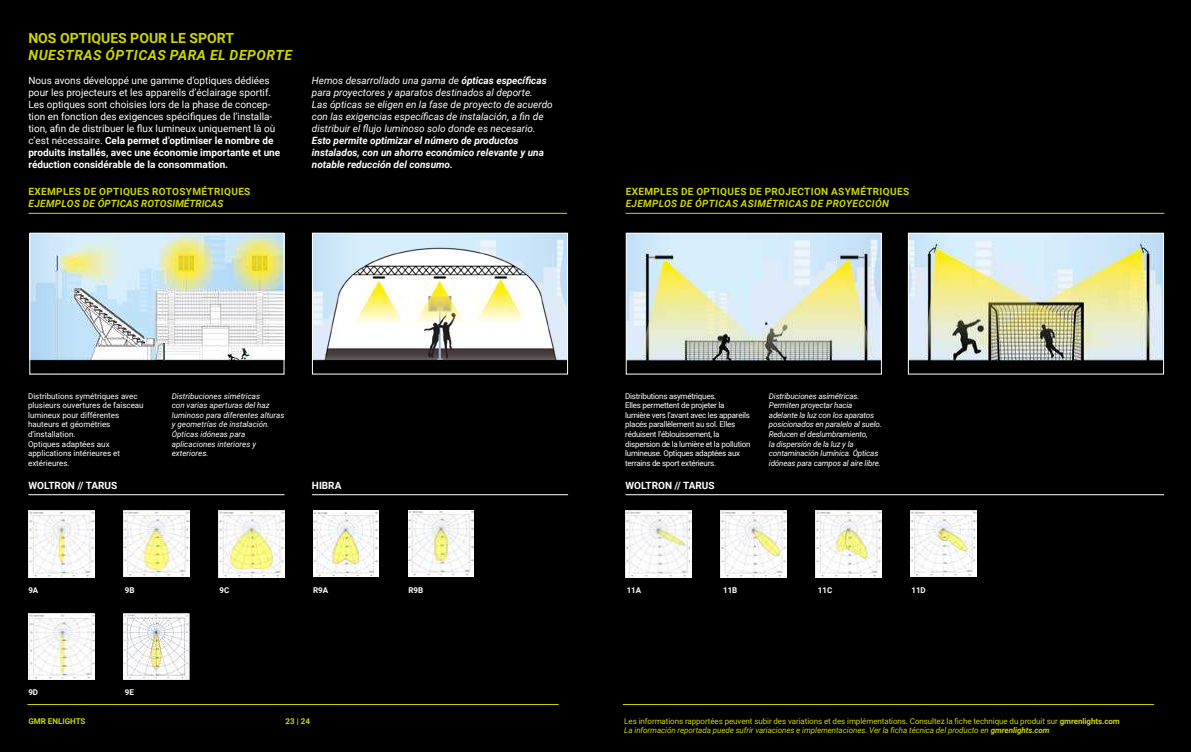
<style>
.page{position:relative;width:1191px;height:752px;background:#fff}
.page>*{position:absolute;margin:0;border:0;box-sizing:border-box;transform-origin:0 0}
.t1{font:italic 700 14px "Roboto";letter-spacing:.035em;color:#cdd500}
.t2{font:700 14px "Roboto";color:#cdd500}
.t3{font:10px/12px "Roboto";color:#fff}
.t4{font:italic 10px/12px "Roboto";color:#fff}
.t5{font:italic 700 10px/12px "Roboto";color:#fff}
.t6{font:700 10px "Roboto";letter-spacing:.035em;color:#cdd500}
.t7{font:italic 700 10px "Roboto";letter-spacing:.035em;color:#cdd500}
.t8{font:700 10px "Roboto";color:#fff}
.t9{font:italic 700 10px "Roboto";color:#cdd500}
.t10{font:8px/9.6px "Roboto";letter-spacing:-.03em;color:#fff}
.t11{font:8px/9.6px "Roboto";letter-spacing:-.01em;color:#cdd500}
.t12{font:italic 8px/9.6px "Roboto";letter-spacing:-.02em;color:#fff}
.t13{font:8px/9.6px "Roboto";color:#fff}
.t14{font:italic 8px/9.6px "Roboto";color:#fff}
.t15{font:700 8px "Roboto";color:#fff}
.t16{font:700 8px "Roboto";color:#cdd500}
.s1{font-weight:700}
.s2{font-style:italic}
.s3{font-weight:700;font-style:italic}
</style>
<div class="page">
<div style="left:0;top:0;width:1191px;height:751px;background:#000"></div>
<img style="left:29px;top:613px;width:65px;height:66px">
<img style="left:31px;top:234px;width:251px;height:128px">
<div style="left:29px;top:232px;width:255px;height:142px;border:1px solid #fff"></div>
<img style="left:314px;top:234px;width:252px;height:127px">
<div style="left:312px;top:232px;width:256px;height:142px;border:1px solid #fff"></div>
<img style="left:628px;top:234px;width:252px;height:127px">
<div style="left:626px;top:232px;width:256px;height:142px;border:1px solid #fff"></div>
<img style="left:910px;top:234px;width:252px;height:127px">
<div style="left:908px;top:232px;width:256px;height:142px;border:1px solid #fff"></div>
<hr style="left:28px;top:213px;width:539px;height:1px;background:#cdd500">
<hr style="left:28px;top:494px;width:256px;height:1px;background:#fff">
<hr style="left:312px;top:494px;width:256px;height:1px;background:#fff">
<hr style="left:27px;top:704px;width:531px;height:1px;background:#cdd500">
<img style="left:29px;top:510px;width:65px;height:66px">
<img style="left:313px;top:511px;width:65px;height:65px">
<img style="left:124px;top:613px;width:65px;height:66px">
<img style="left:124px;top:510px;width:65px;height:66px">
<div style="left:408px;top:510px;width:65px;height:66px;background:#fff"></div>
<img style="left:409px;top:511px;width:64px;height:64px">
<img style="left:219px;top:510px;width:65px;height:66px">
<img style="left:625px;top:510px;width:66px;height:66px">
<img style="left:720px;top:510px;width:66px;height:66px">
<img style="left:815px;top:510px;width:66px;height:66px">
<img style="left:910px;top:510px;width:66px;height:66px">
<hr style="left:625px;top:213px;width:539px;height:1px;background:#cdd500">
<hr style="left:625px;top:494px;width:539px;height:1px;background:#fff">
<hr style="left:623px;top:704px;width:531px;height:1px;background:#cdd500">
<h1 class="t2" style="left:28px;top:28px;width:207px">NOS OPTIQUES POUR LE SPORT</h1>
<h1 class="t1" style="left:29px;top:45px;width:265px">NUESTRAS ÓPTICAS PARA EL DEPORTE</h1>
<p class="t3" style="left:28px;top:74px;width:253px">Nous avons développé une gamme d’optiques dédiées pour les projecteurs et les appareils d’éclairage sportif.<br>Les optiques sont choisies lors de la phase de concep&shy;tion en fonction des exigences spécifiques de l’installa&shy;tion, afin de distribuer le flux lumineux uniquement là où c’est nécessaire. <span class="s1">Cela permet d’optimiser le nombre de produits installés, avec une économie importante et une réduction considérable de la consommation.</span></p>
<p class="t6" style="left:29px;top:184px;width:223px">EXEMPLES DE OPTIQUES ROTOSYMÉTRIQUES</p>
<p class="t9" style="left:29px;top:196px;width:196px">EJEMPLOS DE ÓPTICAS ROTOSIMÉTRICAS</p>
<p class="t4" style="left:312px;top:74px;width:242px">Hemos desarrollado una gama de <span class="s1">ópticas específicas </span>para proyectores y aparatos destinados al deporte.<br>Las ópticas se eligen en la fase de proyecto de acuerdo con las exigencias específicas de instalación, a fin de distribuir el flujo luminoso solo donde es necesario.</p>
<p class="t5" style="left:312px;top:134px;width:233px">Esto permite optimizar el número de productos instalados, con un ahorro económico relevante y una notable reducción del consumo.</p>
<p class="t6" style="left:625px;top:184px;width:285px">EXEMPLES DE OPTIQUES DE PROJECTION ASYMÉTRIQUES</p>
<p class="t7" style="left:625px;top:196px;width:265px">EJEMPLOS DE ÓPTICAS ASIMÉTRICAS DE PROYECCIÓN</p>
<p class="t13" style="left:28px;top:390px;width:117px">Distributions symétriques avec plusieurs ouvertures de faisceau lumineux pour différentes hauteurs et géométries d’installation.<br>Optiques adaptées aux applications intérieures et extérieures.</p>
<p class="t14" style="left:172px;top:390px;width:114px">Distribuciones simétricas<br>con varias aperturas del haz luminoso para diferentes alturas y geometrías de instalación.<br>Ópticas idóneas para aplicaciones interiores y exteriores.</p>
<p class="t8" style="left:28px;top:478px;width:90px">WOLTRON // TARUS</p>
<p class="t8" style="left:312px;top:478px;width:31px">HIBRA</p>
<p class="t10" style="left:625px;top:390px;width:127px">Distributions asymétriques.<br>Elles permettent de projeter la lumière vers l’avant avec les appareils placés parallèlement au sol. Elles réduisent l’éblouissement, la dispersion de la lumière et la pollution lumineuse. Optiques adaptées aux terrains de sport extérieurs.</p>
<p class="t12" style="left:769px;top:390px;width:114px">Distribuciones asimétricas.<br>Permiten proyectar hacia adelante la luz con los aparatos posicionados en paralelo al suelo.<br>Reducen el deslumbramiento,<br>la dispersión de la luz y la contaminación lumínica. Ópticas idóneas para campos al aire libre.</p>
<p class="t8" style="left:625px;top:478px;width:90px">WOLTRON // TARUS</p>
<p class="t15" style="left:125px;top:584px;width:11px">9B</p>
<p class="t15" style="left:723px;top:584px;width:16px">11B</p>
<p class="t15" style="left:219px;top:584px;width:11px">9C</p>
<p class="t15" style="left:313px;top:584px;width:17px">R9A</p>
<p class="t15" style="left:408px;top:584px;width:16px">R9B</p>
<p class="t15" style="left:818px;top:584px;width:16px">11C</p>
<p class="t15" style="left:911px;top:584px;width:16px">11D</p>
<p class="t15" style="left:28px;top:584px;width:11px">9A</p>
<p class="t15" style="left:626px;top:584px;width:16px">11A</p>
<p class="t15" style="left:28px;top:686px;width:11px">9D</p>
<p class="t16" style="left:28px;top:714px;width:59px">GMR ENLIGHTS</p>
<p class="t15" style="left:125px;top:686px;width:11px">9E</p>
<p class="t16" style="left:285px;top:714px;width:26px">23 | 24</p>
<p class="t11" style="left:624px;top:715px;width:497px">Les informations rapportées peuvent subir des variations et des implémentations. Consultez la fiche technique du produit sur <span class="s1">gmrenlights.com<br></span><span class="s2">La información reportada puede sufrir variaciones e implementaciones. Ver la ficha técnica del producto en</span> <span class="s3">gmrenlights.com</span></p>
</div>
